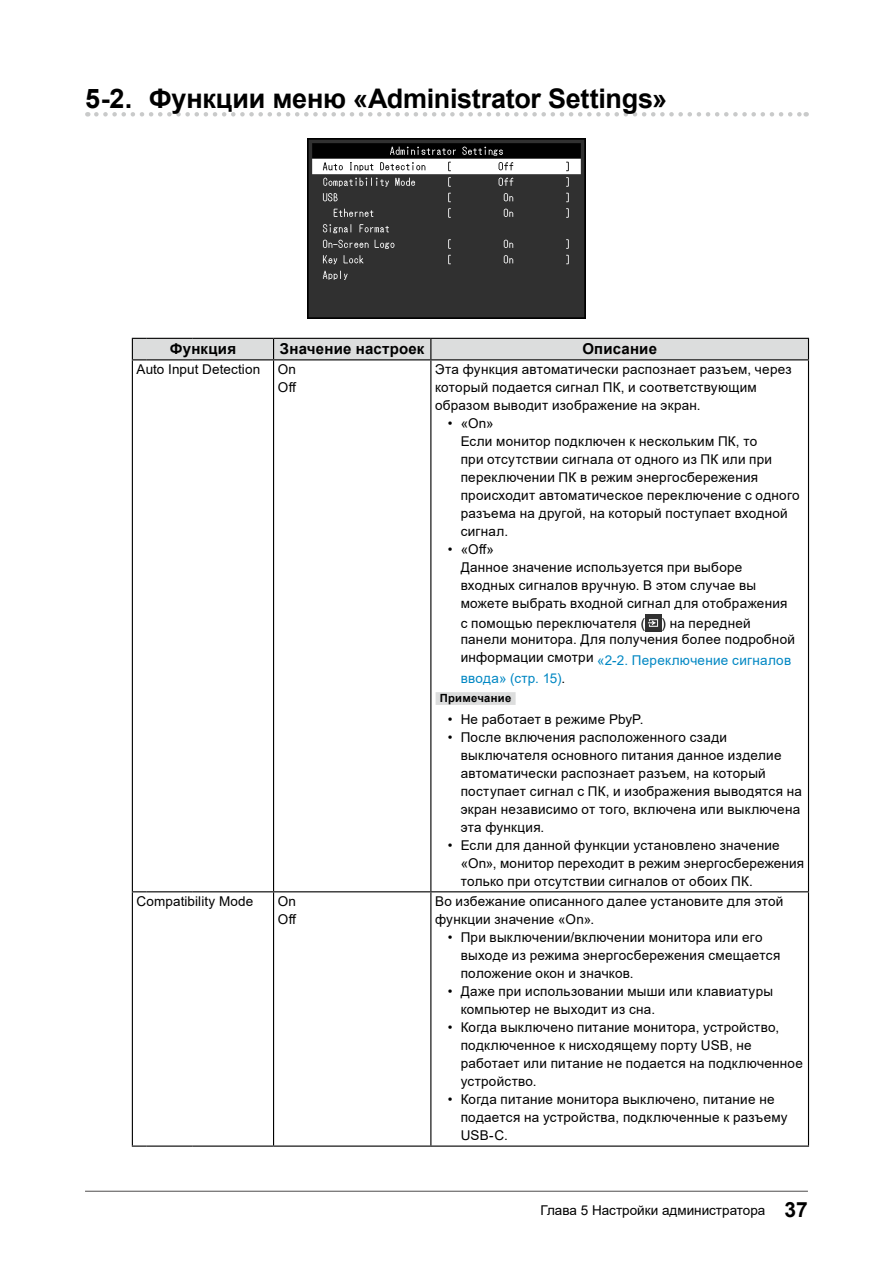
<style>
.page{position:relative;width:893px;height:1263px;background:#fff}
.page>*{position:absolute;margin:0;border:0;box-sizing:border-box;transform-origin:0 0}
.t1{font:700 27px "Arial";letter-spacing:-.01em;color:#000}
.t2{font:700 15px "Arial";letter-spacing:.015em;color:#000}
.t3{font:13.5px/18px "Arial";letter-spacing:.02em;color:#000}
.t4{font:13.5px/18px "Arial";letter-spacing:.02em;color:#0087c3}
.t5{font:13.5px "Arial";color:#000}
.t6{font:700 11.25px "Arial";letter-spacing:.025em;color:#000}
.s1{color:#000}
.s2{font-weight:700;font-size:21px}
</style>
<div class="page">
<svg style="left:96px;top:112px;width:711px;height:5px"></svg>
<img style="left:308px;top:139px;width:277px;height:179px">
<hr style="left:132px;top:360px;width:1px;height:531px;background:#000">
<hr style="left:273px;top:360px;width:1px;height:531px;background:#000">
<hr style="left:430px;top:360px;width:1px;height:531px;background:#000">
<hr style="left:132px;top:892px;width:1px;height:253px;background:#000">
<hr style="left:273px;top:892px;width:1px;height:253px;background:#000">
<hr style="left:430px;top:892px;width:1px;height:253px;background:#000">
<svg style="left:132px;top:891px;width:14px;height:1px"></svg>
<hr style="left:146px;top:891px;width:47px;height:1px;background:#000">
<hr style="left:193px;top:891px;width:81px;height:1px;background:#000">
<svg style="left:132px;top:1145px;width:14px;height:2px"></svg>
<hr style="left:146px;top:1145px;width:47px;height:2px;background:#000">
<hr style="left:193px;top:1145px;width:81px;height:2px;background:#000">
<hr style="left:274px;top:1145px;width:157px;height:2px;background:#000">
<hr style="left:431px;top:1145px;width:378px;height:2px;background:#000">
<hr style="left:808px;top:360px;width:1px;height:531px;background:#000">
<hr style="left:274px;top:891px;width:157px;height:1px;background:#000">
<hr style="left:431px;top:891px;width:378px;height:1px;background:#000">
<hr style="left:808px;top:892px;width:1px;height:253px;background:#000">
<div style="left:132px;top:338px;width:677px;height:22px;background:#dcdddd"></div>
<hr style="left:274px;top:359px;width:157px;height:1px;background:#000">
<hr style="left:431px;top:359px;width:378px;height:1px;background:#000">
<div style="left:436px;top:692px;width:80px;height:13px;background:#dcdddd"></div>
<img style="left:645px;top:614px;width:16px;height:17px">
<hr style="left:85px;top:1191px;width:723px;height:1px;background:#595757">
<h1 class="t1" style="left:85px;top:80px;width:584px">5-2. Функции меню «Administrator Settings»</h1>
<p class="t2" style="left:170px;top:338px;width:68px">Функция</p>
<p class="t2" style="left:280px;top:338px;width:146px">Значение настроек</p>
<p class="t2" style="left:582px;top:338px;width:76px">Описание</p>
<p class="t3" style="left:137px;top:360px;width:125px">Auto Input Detection</p>
<p class="t3" style="left:278px;top:360px;width:20px">On<br>Off</p>
<p class="t3" style="left:435px;top:360px;width:358px">Эта функция автоматически распознает разъем, через который подается сигнал ПК, и соответствующим образом выводит изображение на экран.</p>
<p class="t3" style="left:461px;top:414px;width:341px;text-indent:-13px">• «On»<br>Если монитор подключен к нескольким ПК, то<br>при отсутствии сигнала от одного из ПК или при переключении ПК в режим энергосбережения происходит автоматическое переключение с одного разъема на другой, на который поступает входной сигнал.</p>
<p class="t3" style="left:461px;top:540px;width:328px;text-indent:-13px">• «Off»<br>Данное значение используется при выборе входных сигналов вручную. В этом случае вы можете выбрать входной сигнал для отображения</p>
<p class="t3" style="left:461px;top:615px;width:336px;line-height:16.4px">с помощью переключателя ( ) на передней панели монитора. Для получения более подробной</p>
<p class="t4" style="left:461px;top:651px;width:332px"><sup>информации</sup> <sup>смотри</sup> «2-2. Переключение сигналов ввода» (стр. 15)<span class="s1">.</span></p>
<p class="t6" style="left:440px;top:690px;width:73px">Примечание</p>
<p class="t3" style="left:448px;top:710px;width:197px">• Не работает в режиме PbyP.</p>
<p class="t3" style="left:461px;top:728px;width:343px;text-indent:-13px">• После включения расположенного сзади выключателя основного питания данное изделие автоматически распознает разъем, на который поступает сигнал с ПК, и изображения выводятся на экран независимо от того, включена или выключена эта функция.</p>
<p class="t3" style="left:461px;top:836px;width:345px;text-indent:-13px">• Если для данной функции установлено значение «On», монитор переходит в режим энергосбережения только при отсутствии сигналов от обоих ПК.</p>
<p class="t3" style="left:137px;top:892px;width:118px">Compatibility Mode</p>
<p class="t3" style="left:278px;top:892px;width:20px">On<br>Off</p>
<p class="t3" style="left:435px;top:892px;width:350px">Во избежание описанного далее установите для этой функции значение «On».</p>
<p class="t3" style="left:461px;top:928px;width:321px;text-indent:-13px">• При выключении/включении монитора или его выходе из режима энергосбережения смещается положение окон и значков.</p>
<p class="t3" style="left:461px;top:982px;width:314px;text-indent:-13px">• Даже при использовании мыши или клавиатуры компьютер не выходит из сна.</p>
<p class="t3" style="left:461px;top:1018px;width:344px;text-indent:-13px">• Когда выключено питание монитора, устройство, подключенное к нисходящему порту USB, не работает или питание не подается на подключенное устройство.</p>
<p class="t3" style="left:461px;top:1090px;width:328px;text-indent:-13px">• Когда питание монитора выключено, питание не подается на устройства, подключенные к разъему<br>USB-C.</p>
<p class="t5" style="left:541px;top:1201px;width:269px">Глава 5 Настройки администратора <span class="s2">37</span></p>
</div>
